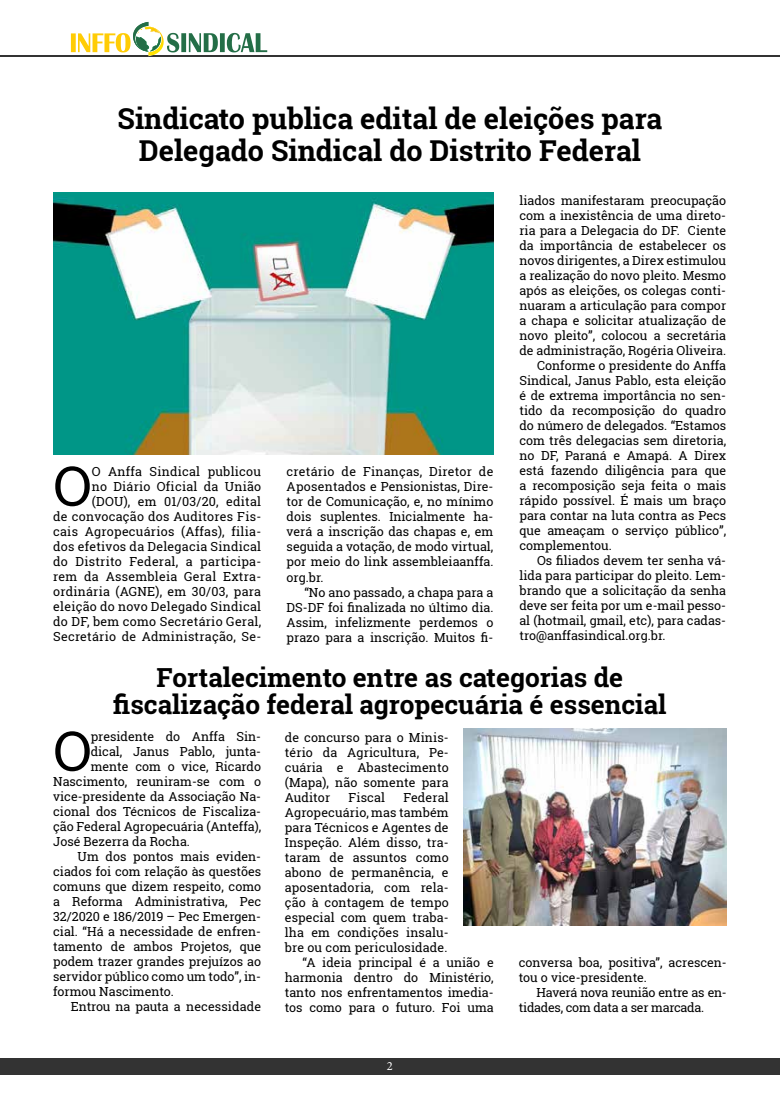
<style>
.page{position:relative;width:780px;height:1099px;background:#fff}
.page>*{position:absolute;margin:0;border:0;box-sizing:border-box;transform-origin:0 0}
.t1{font:54.75px "Roboto Slab";color:#000}
.t2{font:700 28.75px/31.9px "Roboto Slab";color:#000;text-align:center}
.t3{font:700 26.25px/26.9px "Roboto Slab";color:#000;text-align:center}
.t4{font:12.5px/15px "Roboto Slab";color:#000;text-align:justify}
.t5{font:12.5px/15px "Roboto Slab";letter-spacing:.02em;color:#000;text-align:right}
.t6{font:12.5px/15px "Roboto Slab";letter-spacing:-.02em;color:#000}
.t7{font:12.5px "Minion Pro";color:#fff}
</style>
<div class="page">
<div style="left:0;top:1058px;width:780px;height:16px;background:#333"></div>
<hr style="left:0;top:55px;width:780px;height:2px;background:#333">
<img style="left:148px;top:33px;width:16px;height:23px">
<svg style="left:167px;top:33px;width:100px;height:19px"></svg>
<svg style="left:71px;top:22px;width:90px;height:30px"></svg>
<img style="left:53px;top:192px;width:441px;height:262px">
<img style="left:463px;top:728px;width:263px;height:197px">
<h2 class="t2" style="left:118px;top:103px;width:546px">Sindicato publica edital de eleições para<br>Delegado Sindical do Distrito Federal</h2>
<p class="t5" style="left:53px;top:463px;width:209px">O Anffa Sindical publicou<br>no Diário Oficial da União (DOU), em 01/03/20, edital<br>de convocação dos Auditores Fis&shy;cais Agropecuários (Affas), filia&shy;dos efetivos da Delegacia Sindical do Distrito Federal, a participa&shy;rem da Assembleia Geral Extra&shy;ordinária (AGNE), em 30/03, para eleição do novo Delegado Sindical do DF, bem como Secretário Geral,<br>Secretário de Administração, Se-</p>
<h1 class="t1" style="left:53px;top:448px;width:40px">O</h1>
<p class="t4" style="left:286px;top:464px;width:208px">cretário de Finanças, Diretor de Aposentados e Pensionistas, Dire&shy;tor de Comunicação, e, no mínimo dois suplentes. Inicialmente ha&shy;verá a inscrição das chapas e, em seguida a votação, de modo virtual, por meio do link assembleiaanffa. org.br.</p>
<p class="t4" style="left:286px;top:584px;width:208px;text-indent:18px">“No ano passado, a chapa para a DS-DF foi finalizada no último dia.<br>Assim, infelizmente perdemos o prazo para a inscrição. Muitos fi-</p>
<p class="t4" style="left:519px;top:193px;width:208px">liados manifestaram preocupação</p>
<p class="t4" style="left:519px;top:208px;width:208px">com a inexistência de uma direto-</p>
<p class="t4" style="left:519px;top:223px;width:208px">ria para a Delegacia do DF. Ciente</p>
<p class="t4" style="left:519px;top:238px;width:208px">da importância de estabelecer os</p>
<p class="t4" style="left:519px;top:253px;width:208px">novos dirigentes, a Direx estimulou</p>
<p class="t4" style="left:519px;top:268px;width:208px">a realização do novo pleito. Mesmo</p>
<p class="t4" style="left:519px;top:283px;width:208px">após as eleições, os colegas conti-</p>
<p class="t4" style="left:519px;top:298px;width:208px">nuaram a articulação para compor</p>
<p class="t4" style="left:519px;top:313px;width:208px">a chapa e solicitar atualização de</p>
<p class="t4" style="left:519px;top:328px;width:208px">novo pleito”, colocou a secretária</p>
<p class="t4" style="left:519px;top:343px;width:208px">de administração, Rogéria Oliveira.</p>
<p class="t4" style="left:537px;top:358px;width:190px">Conforme o presidente do Anffa</p>
<p class="t4" style="left:519px;top:373px;width:208px">Sindical, Janus Pablo, esta eleição</p>
<p class="t4" style="left:519px;top:388px;width:208px">é de extrema importância no sen-</p>
<p class="t4" style="left:519px;top:403px;width:208px">tido da recomposição do quadro</p>
<p class="t4" style="left:519px;top:418px;width:208px">do número de delegados. “Estamos</p>
<p class="t4" style="left:519px;top:433px;width:208px">com três delegacias sem diretoria,</p>
<p class="t4" style="left:519px;top:448px;width:208px">no DF, Paraná e Amapá. A Direx</p>
<p class="t4" style="left:519px;top:463px;width:208px">está fazendo diligência para que</p>
<p class="t4" style="left:519px;top:478px;width:208px">a recomposição seja feita o mais</p>
<p class="t4" style="left:519px;top:493px;width:208px">rápido possível. É mais um braço</p>
<p class="t4" style="left:519px;top:508px;width:208px">para contar na luta contra as Pecs</p>
<p class="t4" style="left:519px;top:523px;width:208px">que ameaçam o serviço público”,</p>
<p class="t4" style="left:519px;top:538px;width:94px">complementou.</p>
<p class="t4" style="left:537px;top:553px;width:190px">Os filiados devem ter senha vá-</p>
<p class="t4" style="left:519px;top:568px;width:208px">lida para participar do pleito. Lem-</p>
<p class="t4" style="left:519px;top:583px;width:208px">brando que a solicitação da senha</p>
<p class="t4" style="left:519px;top:598px;width:208px">deve ser feita por um e-mail pesso-</p>
<p class="t4" style="left:519px;top:613px;width:208px">al (hotmail, gmail, etc), para cadas-</p>
<p class="t4" style="left:519px;top:628px;width:147px">tro@anffasindical.org.br.</p>
<h3 class="t3" style="left:113px;top:663px;width:555px">Fortalecimento entre as categorias de fiscalização federal agropecuária é essencial</h3>
<h1 class="t1" style="left:53px;top:713px;width:40px">O</h1>
<p class="t4" style="left:91px;top:728px;width:172px">presidente do Anffa Sin-</p>
<p class="t4" style="left:91px;top:743px;width:172px">dical, Janus Pablo, junta-</p>
<p class="t4" style="left:91px;top:758px;width:172px">mente com o vice, Ricardo</p>
<p class="t4" style="left:53px;top:773px;width:209px">Nascimento, reuniram-se com o</p>
<p class="t4" style="left:53px;top:788px;width:209px">vice-presidente da Associação Na-</p>
<p class="t4" style="left:53px;top:803px;width:209px">cional dos Técnicos de Fiscaliza-</p>
<p class="t4" style="left:53px;top:818px;width:209px">ção Federal Agropecuária (Anteffa),</p>
<p class="t4" style="left:53px;top:833px;width:138px">José Bezerra da Rocha.</p>
<p class="t4" style="left:78px;top:848px;width:185px">Um dos pontos mais eviden-</p>
<p class="t4" style="left:53px;top:863px;width:209px">ciados foi com relação às questões</p>
<p class="t4" style="left:53px;top:878px;width:209px">comuns que dizem respeito, como</p>
<p class="t4" style="left:53px;top:893px;width:209px">a Reforma Administrativa, Pec</p>
<p class="t4" style="left:53px;top:908px;width:209px">32/2020 e 186/2019 – Pec Emergen-</p>
<p class="t4" style="left:53px;top:923px;width:209px">cial. “Há a necessidade de enfren-</p>
<p class="t4" style="left:53px;top:938px;width:209px">tamento de ambos Projetos, que</p>
<p class="t4" style="left:53px;top:953px;width:209px">podem trazer grandes prejuízos ao</p>
<p class="t4" style="left:53px;top:968px;width:209px">servidor público como um todo”, in-</p>
<p class="t4" style="left:53px;top:983px;width:122px">formou Nascimento.</p>
<p class="t4" style="left:71px;top:998px;width:192px">Entrou na pauta a necessidade</p>
<p class="t4" style="left:285px;top:730px;width:165px">de concurso para o Minis&shy;tério da Agricultura, Pe&shy;cuária e Abastecimento (Mapa), não somente para Auditor</p>
<p class="t4" style="left:348px;top:790px;width:38px">Fiscal</p>
<p class="t4" style="left:403px;top:790px;width:47px">Federal</p>
<p class="t4" style="left:285px;top:805px;width:165px">Agropecuário, mas também</p>
<p class="t4" style="left:285px;top:820px;width:165px">para Técnicos e Agentes de</p>
<p class="t4" style="left:285px;top:835px;width:165px">Inspeção. Além disso, tra-</p>
<p class="t4" style="left:285px;top:850px;width:165px">taram de assuntos como</p>
<p class="t4" style="left:285px;top:865px;width:165px">abono de permanência, e</p>
<p class="t4" style="left:285px;top:880px;width:165px">aposentadoria, com rela-</p>
<p class="t4" style="left:285px;top:895px;width:165px">ção à contagem de tempo</p>
<p class="t4" style="left:285px;top:910px;width:165px">especial com quem traba-</p>
<p class="t4" style="left:285px;top:925px;width:165px">lha em condições insalu-</p>
<p class="t4" style="left:285px;top:940px;width:164px">bre ou com periculosidade.</p>
<p class="t4" style="left:302px;top:955px;width:193px">“A ideia principal é a união e</p>
<p class="t4" style="left:285px;top:970px;width:210px">harmonia dentro do Ministério,</p>
<p class="t4" style="left:285px;top:985px;width:210px">tanto nos enfrentamentos imedia-</p>
<p class="t4" style="left:285px;top:1000px;width:210px">tos como para o futuro. Foi uma</p>
<p class="t7" style="left:387px;top:1057px;width:7px">2</p>
<p class="t4" style="left:519px;top:954px;width:209px">conversa boa, positiva”, acrescen&shy;tou o vice-presidente.</p>
<p class="t6" style="left:519px;top:984px;width:209px;text-indent:18px">Haverá nova reunião entre as en&shy;tidades, com data a ser marcada.</p>
</div>
